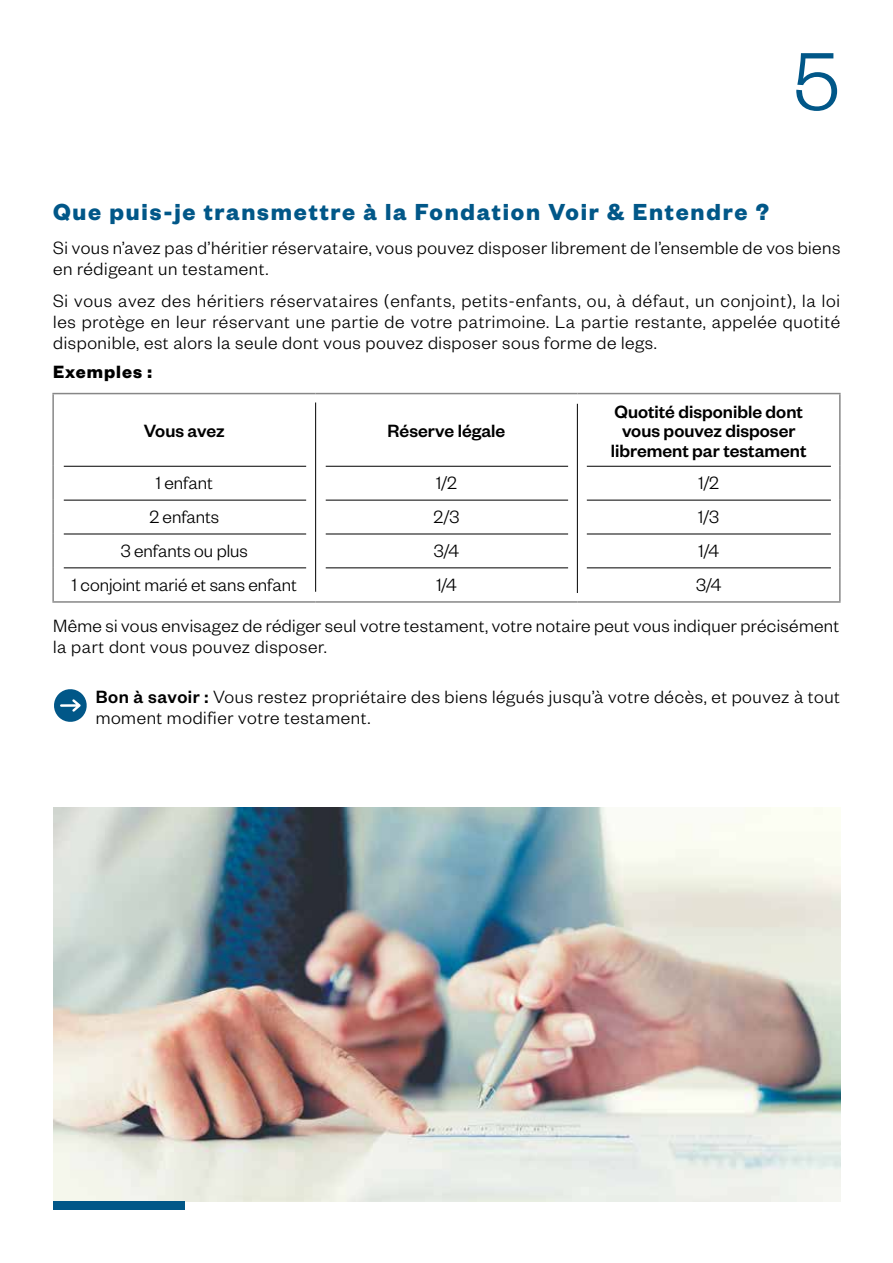
<style>
.page{position:relative;width:893px;height:1263px;background:#fff}
.page>*{position:absolute;margin:0;border:0;box-sizing:border-box;transform-origin:0 0}
.t1{font:300 90px "Founders Grotesk";color:#015788}
.t2{font:700 25.5px "Founders Grotesk";letter-spacing:.07em;color:#015788}
.t3{font:300 19.5px/21px "Founders Grotesk";letter-spacing:.025em;color:#000}
.t4{font:500 19.5px/19.5px "Founders Grotesk";color:#000;text-align:center}
.t5{font:300 19.5px "Founders Grotesk";color:#000}
.t6{font:700 19.5px "Founders Grotesk";letter-spacing:.05em;color:#000}
.s1{font-weight:500}
</style>
<div class="page">
<hr style="left:52px;top:393px;width:263px;height:1px;background:#878787">
<hr style="left:52px;top:394px;width:2px;height:72px;background:#878787">
<hr style="left:315px;top:393px;width:263px;height:1px;background:#878787">
<hr style="left:578px;top:393px;width:263px;height:1px;background:#878787">
<hr style="left:839px;top:394px;width:2px;height:72px;background:#878787">
<hr style="left:52px;top:466px;width:2px;height:34px;background:#878787">
<hr style="left:839px;top:466px;width:2px;height:34px;background:#878787">
<hr style="left:52px;top:500px;width:2px;height:34px;background:#878787">
<hr style="left:839px;top:500px;width:2px;height:34px;background:#878787">
<hr style="left:52px;top:534px;width:2px;height:34px;background:#878787">
<hr style="left:839px;top:534px;width:2px;height:34px;background:#878787">
<hr style="left:52px;top:568px;width:2px;height:33px;background:#878787">
<hr style="left:839px;top:568px;width:2px;height:33px;background:#878787">
<hr style="left:52px;top:601px;width:263px;height:2px;background:#878787">
<hr style="left:315px;top:601px;width:263px;height:2px;background:#878787">
<hr style="left:578px;top:601px;width:263px;height:2px;background:#878787">
<img style="left:53px;top:808px;width:787px;height:393px">
<hr style="left:64px;top:466px;width:242px;height:1px;background:#000">
<hr style="left:326px;top:466px;width:242px;height:1px;background:#000">
<hr style="left:587px;top:466px;width:244px;height:1px;background:#000">
<hr style="left:64px;top:500px;width:242px;height:1px;background:#000">
<hr style="left:326px;top:500px;width:242px;height:1px;background:#000">
<hr style="left:587px;top:500px;width:244px;height:1px;background:#000">
<hr style="left:64px;top:534px;width:242px;height:1px;background:#000">
<hr style="left:326px;top:534px;width:242px;height:1px;background:#000">
<hr style="left:587px;top:534px;width:244px;height:1px;background:#000">
<hr style="left:64px;top:568px;width:242px;height:1px;background:#000">
<hr style="left:326px;top:568px;width:242px;height:1px;background:#000">
<hr style="left:587px;top:568px;width:244px;height:1px;background:#000">
<hr style="left:315px;top:402px;width:1px;height:190px;background:#000">
<hr style="left:577px;top:404px;width:1px;height:189px;background:#000">
<svg style="left:54px;top:689px;width:33px;height:33px"></svg>
<div style="left:53px;top:1201px;width:132px;height:9px;background:#015788"></div>
<h1 class="t1" style="left:793px;top:27px;width:49px">5</h1>
<h2 class="t2" style="left:53px;top:196px;width:717px">Que puis-je transmettre à la Fondation Voir &amp; Entendre ?</h2>
<p class="t3" style="left:53px;top:236px;width:789px">Si vous n’avez pas d’héritier réservataire, vous pouvez disposer librement de l’ensemble de vos biens en rédigeant un testament.</p>
<p class="t3" style="left:53px;top:289px;width:788px;text-align:justify">Si vous avez des héritiers réservataires (enfants, petits-enfants, ou, à défaut, un conjoint), la loi les protège en leur réservant une partie de votre patrimoine. La partie restante, appelée quotité disponible, est alors la seule dont vous pouvez disposer sous forme de legs.</p>
<p class="t6" style="left:53px;top:359px;width:100px">Exemples :</p>
<p class="t4" style="left:144px;top:420px;width:82px">Vous avez</p>
<p class="t4" style="left:388px;top:420px;width:119px">Réserve légale</p>
<p class="t4" style="left:611px;top:401px;width:197px">Quotité disponible dont vous pouvez disposer librement par testament</p>
<p class="t3" style="left:156px;top:471px;width:59px">1 enfant</p>
<p class="t3" style="left:436px;top:471px;width:22px">1/2</p>
<p class="t3" style="left:698px;top:471px;width:22px">1/2</p>
<p class="t5" style="left:149px;top:505px;width:71px">2 enfants</p>
<p class="t3" style="left:434px;top:505px;width:27px">2/3</p>
<p class="t3" style="left:698px;top:505px;width:22px">1/3</p>
<p class="t5" style="left:121px;top:539px;width:129px">3 enfants ou plus</p>
<p class="t3" style="left:434px;top:539px;width:27px">3/4</p>
<p class="t3" style="left:699px;top:539px;width:22px">1/4</p>
<p class="t5" style="left:72px;top:573px;width:226px">1 conjoint marié et sans enfant</p>
<p class="t3" style="left:436px;top:573px;width:22px">1/4</p>
<p class="t3" style="left:696px;top:573px;width:27px">3/4</p>
<p class="t3" style="left:53px;top:614px;width:788px">Même si vous envisagez de rédiger seul votre testament, votre notaire peut vous indiquer précisément la part dont vous pouvez disposer.</p>
<p class="t3" style="left:96px;top:685px;width:746px"><span class="s1">Bon à savoir :</span> Vous restez propriétaire des biens légués jusqu’à votre décès, et pouvez à tout moment modifier votre testament.</p>
</div>
